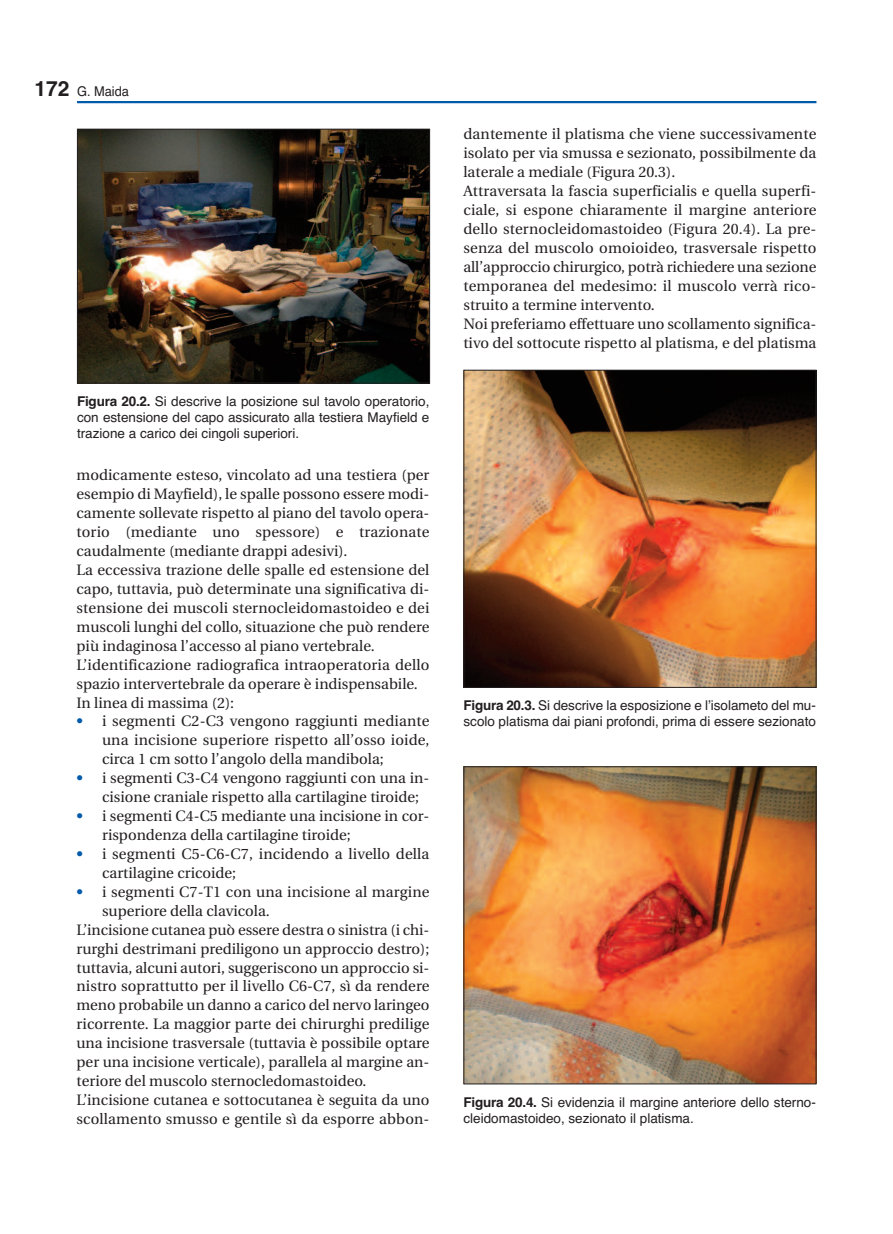
<style>
.page{position:relative;width:893px;height:1234px;background:#fff}
.page>*{position:absolute;margin:0;border:0;box-sizing:border-box;transform-origin:0 0}
.t1{font:15px/18.9px "Utopia";color:#231f20}
.t2{font:13.5px/16.2px "Helvetica";color:#231f20}
.t3{font:13.5px "Helvetica";color:#231f20;scale:.95 1}
.s1{font-weight:700;font-size:21px}
.s2{font-weight:700}
.s3{font-weight:600;color:#015aaa}
</style>
<div class="page">
<hr style="left:77px;top:101px;width:739px;height:2px;background:#015aaa">
<img style="left:79px;top:131px;width:349px;height:250px">
<div style="left:77px;top:129px;width:353px;height:254px;border:1px solid #231f20"></div>
<img style="left:465px;top:372px;width:349px;height:313px">
<div style="left:463px;top:370px;width:353px;height:317px;border:1px solid #231f20"></div>
<img style="left:465px;top:768px;width:349px;height:314px">
<div style="left:463px;top:766px;width:353px;height:318px;border:1px solid #231f20"></div>
<p class="t3" style="left:35px;top:83px;width:101px"><span class="s1">172</span> G. Maida</p>
<p class="t2" style="left:77px;top:393px;width:354px;text-align:justify"><span class="s2">Figura 20.2.</span> Si descrive la posizione sul tavolo operatorio, con estensione del capo assicurato alla testiera Mayfield e trazione a carico dei cingoli superiori.</p>
<p class="t1" style="left:77px;top:467px;width:354px">modicamente esteso, vincolato ad una testiera (per esempio di Mayfield), le spalle possono essere modi&shy;camente sollevate rispetto al piano del tavolo opera&shy;torio (mediante uno spessore) e trazionate caudalmente (mediante drappi adesivi).<br>La eccessiva trazione delle spalle ed estensione del capo, tuttavia, può determinate una significativa di&shy;stensione dei muscoli sternocleidomastoideo e dei muscoli lunghi del collo, situazione che può rendere più indaginosa l’accesso al piano vertebrale.<br>L’identificazione radiografica intraoperatoria dello spazio intervertebrale da operare è indispensabile.<br>In linea di massima (2):</p>
<p class="t1" style="left:102px;top:713px;width:329px;text-align:justify;text-indent:-26px"><span class="s3">•</span> i segmenti C2-C3 vengono raggiunti mediante una incisione superiore rispetto all’osso ioide, circa 1 cm sotto l’angolo della mandibola;</p>
<p class="t1" style="left:102px;top:769px;width:329px;text-indent:-26px"><span class="s3">•</span> i segmenti C3-C4 vengono raggiunti con una in&shy;cisione craniale rispetto alla cartilagine tiroide;</p>
<p class="t1" style="left:102px;top:807px;width:329px;text-indent:-26px"><span class="s3">•</span> i segmenti C4-C5 mediante una incisione in cor&shy;rispondenza della cartilagine tiroide;</p>
<p class="t1" style="left:102px;top:845px;width:329px;text-indent:-26px"><span class="s3">•</span> i segmenti C5-C6-C7, incidendo a livello della cartilagine cricoide;</p>
<p class="t1" style="left:77px;top:883px;width:354px"><span class="s3">•</span> i segmenti C7-T1 con una incisione al margine</p>
<p class="t1" style="left:102px;top:902px;width:169px">superiore della clavicola.</p>
<p class="t1" style="left:77px;top:921px;width:354px">L’incisione cutanea può essere destra o sinistra (i chi-</p>
<p class="t1" style="left:77px;top:940px;width:354px">rurghi destrimani prediligono un approccio destro);</p>
<p class="t1" style="left:77px;top:959px;width:354px">tuttavia, alcuni autori, suggeriscono un approccio si-</p>
<p class="t1" style="left:77px;top:977px;width:354px">nistro soprattutto per il livello C6-C7, sì da rendere</p>
<p class="t1" style="left:77px;top:996px;width:354px">meno probabile un danno a carico del nervo laringeo</p>
<p class="t1" style="left:77px;top:1015px;width:354px">ricorrente. La maggior parte dei chirurghi predilige</p>
<p class="t1" style="left:77px;top:1034px;width:354px">una incisione trasversale (tuttavia è possibile optare</p>
<p class="t1" style="left:77px;top:1053px;width:354px">per una incisione verticale), parallela al margine an-</p>
<p class="t1" style="left:77px;top:1072px;width:291px">teriore del muscolo sternocledomastoideo.</p>
<p class="t1" style="left:77px;top:1091px;width:354px">L’incisione cutanea e sottocutanea è seguita da uno</p>
<p class="t1" style="left:77px;top:1110px;width:354px">scollamento smusso e gentile sì da esporre abbon-</p>
<p class="t1" style="left:463px;top:125px;width:354px">dantemente il platisma che viene successivamente isolato per via smussa e sezionato, possibilmente da laterale a mediale (Figura 20.3).<br>Attraversata la fascia superficialis e quella superfi&shy;ciale, si espone chiaramente il margine anteriore dello sternocleidomastoideo (Figura 20.4). La pre&shy;senza del muscolo omoioideo, trasversale rispetto all’approccio chirurgico, potrà richiedere una sezione temporanea del medesimo: il muscolo verrà rico&shy;struito a termine intervento.<br>Noi preferiamo effettuare uno scollamento significa&shy;tivo del sottocute rispetto al platisma, e del platisma</p>
<p class="t2" style="left:463px;top:697px;width:354px"><span class="s2">Figura 20.3.</span> Si descrive la esposizione e l’isolameto del mu&shy;scolo platisma dai piani profondi, prima di essere sezionato</p>
<p class="t2" style="left:463px;top:1093px;width:354px"><span class="s2">Figura 20.4.</span> Si evidenzia il margine anteriore dello sterno&shy;cleidomastoideo, sezionato il platisma.</p>
</div>
